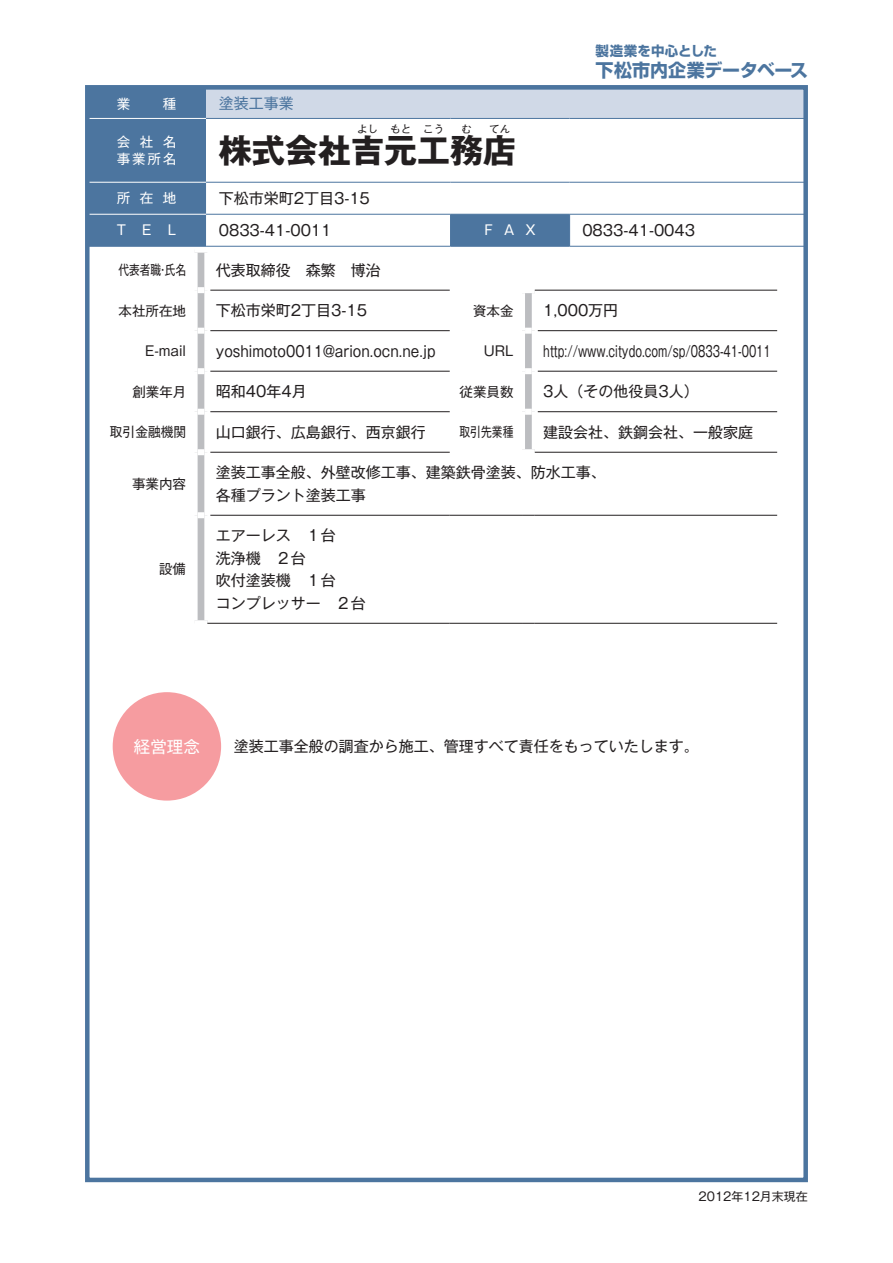
<style>
.page{position:relative;width:893px;height:1263px;background:#fff}
.page>*{position:absolute;margin:0;border:0;box-sizing:border-box;transform-origin:0 0}
.事業所名{font:700 33px "Gothic MB101 Pro";color:#231f20}
.t1{font:18px "Shin Go Pro Bold 90 pv RKSJ H";letter-spacing:-.015em;color:#4c759f}
.PR白抜き{font:16.5px "Gothic MB101 Pro";color:#fff}
.表きほん{font:15px "Gothic MB101 Pro";color:#231f20}
.表きほん-2{font:15px "Gothic MB101 Pro";color:#231f20;scale:.71 1}
.表ー白文字{font:15px "Gothic MB101 Pro";color:#231f20}
.PR文字{font:15px "Gothic MB101 Pro";color:#231f20}
.表きほん-3{font:15px "Gothic MB101 Pro";color:#231f20;scale:.9 1}
.表きほん-4{font:15px "Gothic MB101 Pro";color:#4c759f}
.表ー項目{font:13.5px "Gothic MB101 Pro";color:#231f20}
.表ー項目-2{font:13.5px "Gothic MB101 Pro";letter-spacing:.705em;color:#fff}
.t2{font:13.5px "Shin Go Pro Bold 90 pv RKSJ H";letter-spacing:.01em;color:#4c759f}
.表ー項目-3{font:13.5px "Gothic MB101 Pro";color:#231f20;scale:.79 1}
.表ー項目-4{font:13.5px "Gothic MB101 Pro";color:#231f20;scale:.94 1}
.表ー項目-5{font:13.5px "Gothic MB101 Pro";color:#231f20;scale:.8 1}
.t3{font:12px "Gothic MB101 Pro";color:#231f20}
.事業所名-2{font:700 10.5px "Gothic MB101 Pro";color:#231f20}
</style>
<div class="page">
<svg style="left:198px;top:253px;width:337px;height:370px"></svg>
<div style="left:519px;top:287px;width:16px;height:6px;background:#fff"></div>
<svg style="left:198px;top:328px;width:6px;height:6px"></svg>
<div style="left:525px;top:328px;width:7px;height:6px;background:#fff"></div>
<svg style="left:198px;top:368px;width:6px;height:6px"></svg>
<div style="left:525px;top:368px;width:7px;height:6px;background:#fff"></div>
<svg style="left:198px;top:409px;width:6px;height:6px"></svg>
<div style="left:525px;top:409px;width:7px;height:6px;background:#fff"></div>
<svg style="left:198px;top:449px;width:6px;height:6px"></svg>
<div style="left:519px;top:449px;width:16px;height:6px;background:#fff"></div>
<svg style="left:198px;top:512px;width:6px;height:6px"></svg>
<div style="left:195px;top:620px;width:12px;height:6px;background:#fff"></div>
<svg style="left:198px;top:287px;width:6px;height:6px"></svg>
<div style="left:204px;top:253px;width:6px;height:37px;background:#fff"></div>
<div style="left:204px;top:290px;width:6px;height:41px;background:#fff"></div>
<div style="left:519px;top:293px;width:6px;height:38px;background:#fff"></div>
<div style="left:532px;top:293px;width:6px;height:38px;background:#fff"></div>
<div style="left:204px;top:331px;width:6px;height:40px;background:#fff"></div>
<div style="left:519px;top:331px;width:6px;height:40px;background:#fff"></div>
<div style="left:532px;top:331px;width:6px;height:40px;background:#fff"></div>
<div style="left:204px;top:371px;width:6px;height:41px;background:#fff"></div>
<div style="left:519px;top:371px;width:6px;height:41px;background:#fff"></div>
<div style="left:532px;top:371px;width:6px;height:41px;background:#fff"></div>
<div style="left:204px;top:412px;width:6px;height:40px;background:#fff"></div>
<div style="left:519px;top:412px;width:6px;height:37px;background:#fff"></div>
<div style="left:532px;top:412px;width:6px;height:37px;background:#fff"></div>
<div style="left:204px;top:452px;width:6px;height:63px;background:#fff"></div>
<div style="left:204px;top:515px;width:6px;height:105px;background:#fff"></div>
<hr style="left:210px;top:290px;width:240px;height:1px;background:#231f20">
<hr style="left:210px;top:330px;width:240px;height:1px;background:#231f20">
<hr style="left:210px;top:371px;width:240px;height:1px;background:#231f20">
<hr style="left:210px;top:411px;width:240px;height:1px;background:#231f20">
<hr style="left:535px;top:290px;width:242px;height:1px;background:#231f20">
<hr style="left:538px;top:330px;width:239px;height:1px;background:#231f20">
<hr style="left:538px;top:371px;width:239px;height:1px;background:#231f20">
<hr style="left:538px;top:411px;width:239px;height:1px;background:#231f20">
<hr style="left:210px;top:452px;width:240px;height:1px;background:#231f20">
<hr style="left:535px;top:452px;width:242px;height:1px;background:#231f20">
<hr style="left:210px;top:515px;width:240px;height:1px;background:#231f20">
<hr style="left:450px;top:515px;width:72px;height:1px;background:#231f20">
<svg style="left:522px;top:515px;width:13px;height:1px"></svg>
<hr style="left:535px;top:515px;width:242px;height:1px;background:#231f20">
<hr style="left:207px;top:623px;width:243px;height:1px;background:#231f20">
<hr style="left:450px;top:623px;width:72px;height:1px;background:#231f20">
<svg style="left:522px;top:623px;width:13px;height:1px"></svg>
<hr style="left:535px;top:623px;width:242px;height:1px;background:#231f20">
<svg style="left:90px;top:90px;width:480px;height:156px;fill:#4c759f"></svg>
<div style="left:206px;top:89px;width:600px;height:29px;background:#d0d9e7"></div>
<div style="left:206px;top:118px;width:600px;height:64px;background:#fff"></div>
<hr style="left:87px;top:182px;width:119px;height:1px;background:#fff">
<hr style="left:87px;top:214px;width:119px;height:1px;background:#fff">
<hr style="left:87px;top:118px;width:119px;height:1px;background:#fff">
<hr style="left:87px;top:246px;width:119px;height:1px;background:#4c759f">
<hr style="left:206px;top:118px;width:245px;height:1px;background:#4c759f">
<hr style="left:451px;top:118px;width:119px;height:1px;background:#4c759f">
<hr style="left:570px;top:118px;width:236px;height:1px;background:#4c759f">
<hr style="left:206px;top:182px;width:245px;height:1px;background:#4c759f">
<hr style="left:451px;top:182px;width:119px;height:1px;background:#4c759f">
<hr style="left:570px;top:182px;width:236px;height:1px;background:#4c759f">
<hr style="left:206px;top:214px;width:245px;height:1px;background:#4c759f">
<hr style="left:451px;top:214px;width:119px;height:1px;background:#4c759f">
<hr style="left:450px;top:214px;width:1px;height:32px;background:#4c759f">
<hr style="left:570px;top:214px;width:236px;height:1px;background:#4c759f">
<hr style="left:569px;top:214px;width:1px;height:32px;background:#4c759f">
<hr style="left:206px;top:246px;width:245px;height:1px;background:#4c759f">
<hr style="left:451px;top:246px;width:119px;height:1px;background:#4c759f">
<hr style="left:570px;top:246px;width:236px;height:1px;background:#4c759f">
<div style="left:113px;top:692px;width:108px;height:109px;background:#f69ca0;border-radius:50%"></div>
<div style="left:85px;top:85px;width:723px;height:1097px;border:4px solid #4c759f"></div>
<p class="表ー項目-2" style="left:117px;top:92px;width:15px">業</p>
<p class="表ー項目-2" style="left:163px;top:92px;width:15px">種</p>
<p class="表きほん-4" style="left:219px;top:91px;width:76px">塗装工事業</p>
<p class="表ー項目-2" style="left:117px;top:131px;width:61px">会社名</p>
<p class="表ー項目-2" style="left:117px;top:147px;width:61px">事業所名</p>
<p class="事業所名-2" style="left:357px;top:120px;width:22px">よし</p>
<p class="事業所名-2" style="left:390px;top:120px;width:22px">もと</p>
<p class="事業所名-2" style="left:423px;top:120px;width:22px">こう</p>
<p class="事業所名-2" style="left:462px;top:120px;width:12px">む</p>
<p class="事業所名-2" style="left:489px;top:120px;width:22px">てん</p>
<p class="事業所名" style="left:219px;top:123px;width:299px">株式会社吉元工務店</p>
<p class="t2" style="left:596px;top:40px;width:123px">製造業を中心とした</p>
<p class="t1" style="left:596px;top:55px;width:214px">下松市内企業データベース</p>
<p class="表ー項目-2" style="left:117px;top:187px;width:61px">所在地</p>
<p class="表ー白文字" style="left:219px;top:186px;width:153px">下松市栄町2丁目3-15</p>
<p class="表ー項目-2" style="left:117px;top:219px;width:61px">TEL</p>
<p class="表ー白文字" style="left:219px;top:218px;width:114px">0833-41-0011</p>
<p class="表ー項目-2" style="left:485px;top:219px;width:53px">FAX</p>
<p class="表ー白文字" style="left:582px;top:218px;width:114px">0833-41-0043</p>
<p class="表ー項目-3" style="left:118px;top:259px;width:87px">代表者職・氏名</p>
<p class="表きほん" style="left:216px;top:257px;width:166px">代表取締役　森繁　博治</p>
<p class="表ー項目" style="left:119px;top:299px;width:69px">本社所在地</p>
<p class="表きほん" style="left:216px;top:298px;width:153px">下松市栄町2丁目3-15</p>
<p class="表ー項目" style="left:473px;top:299px;width:42px">資本金</p>
<p class="表きほん" style="left:543px;top:298px;width:76px">1,000万円</p>
<p class="表ー項目" style="left:145px;top:340px;width:42px">E-mail</p>
<p class="表きほん-3" style="left:216px;top:338px;width:246px">yoshimoto0011@arion.ocn.ne.jp</p>
<p class="表ー項目" style="left:484px;top:340px;width:31px">URL</p>
<p class="表きほん-2" style="left:543px;top:338px;width:322px">http://www.citydo.com/sp/0833-41-0011</p>
<p class="表ー項目" style="left:132px;top:380px;width:55px">創業年月</p>
<p class="表きほん" style="left:216px;top:379px;width:92px">昭和40年4月</p>
<p class="表ー項目" style="left:459px;top:380px;width:55px">従業員数</p>
<p class="表きほん" style="left:543px;top:379px;width:157px">3人（その他役員3人）</p>
<p class="表ー項目-4" style="left:110px;top:421px;width:83px">取引金融機関</p>
<p class="表きほん" style="left:216px;top:419px;width:211px">山口銀行、広島銀行、西京銀行</p>
<p class="表ー項目-5" style="left:459px;top:421px;width:69px">取引先業種</p>
<p class="表きほん" style="left:543px;top:419px;width:211px">建設会社、鉄鋼会社、一般家庭</p>
<p class="表ー項目" style="left:132px;top:472px;width:55px">事業内容</p>
<p class="表きほん" style="left:216px;top:460px;width:391px">塗装工事全般、外壁改修工事、建築鉄骨塗装、防水工事、</p>
<p class="表きほん" style="left:216px;top:482px;width:151px">各種プラント塗装工事</p>
<p class="表ー項目" style="left:159px;top:558px;width:28px">設備</p>
<p class="表きほん" style="left:216px;top:523px;width:121px">エアーレス　１台</p>
<p class="表きほん" style="left:216px;top:545px;width:91px">洗浄機　２台</p>
<p class="表きほん" style="left:216px;top:568px;width:121px">吹付塗装機　１台</p>
<p class="表きほん" style="left:216px;top:590px;width:151px">コンプレッサー　２台</p>
<p class="PR白抜き" style="left:134px;top:733px;width:67px">経営理念</p>
<p class="PR文字" style="left:234px;top:734px;width:467px">塗装工事全般の調査から施工、管理すべて責任をもっていたします。</p>
<p class="t3" style="left:699px;top:1186px;width:111px">2012年12月末現在</p>
</div>
